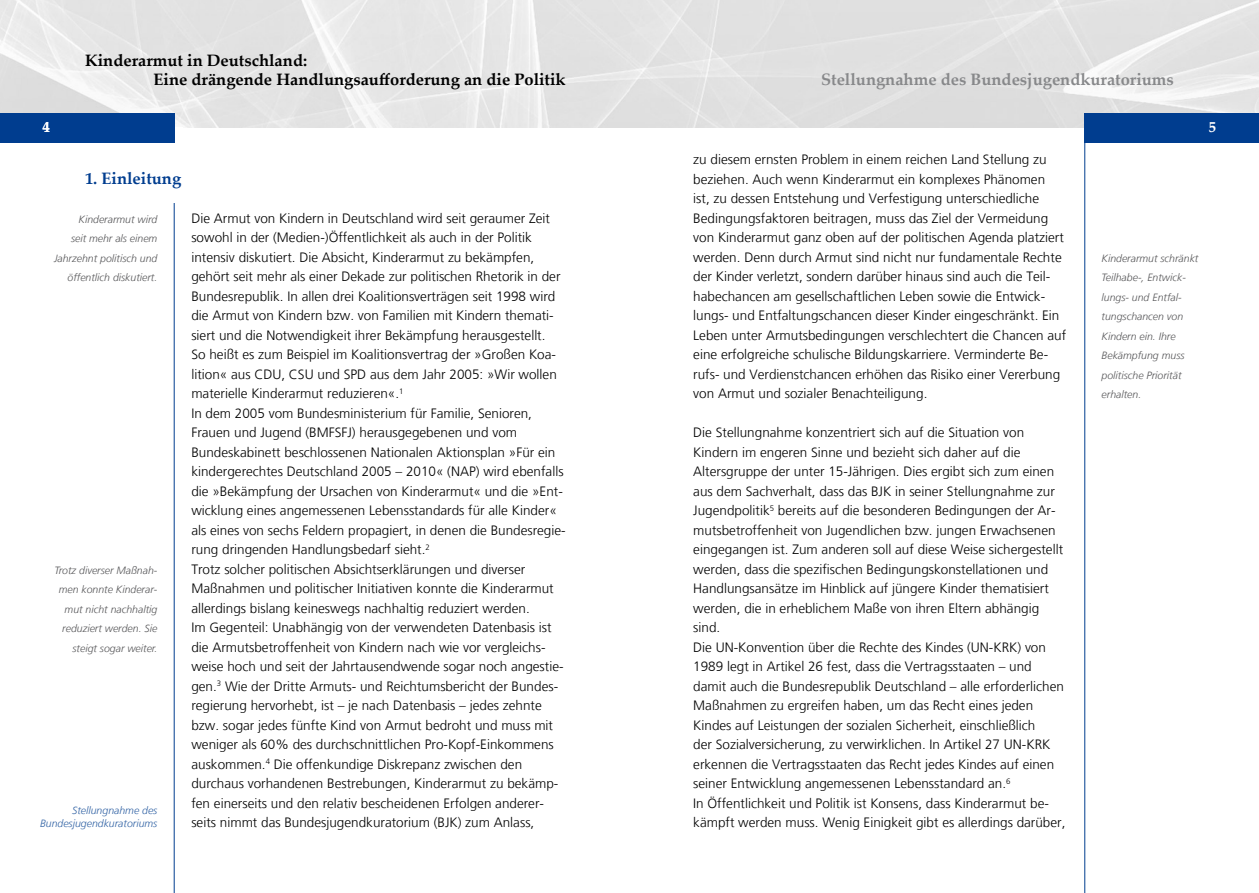
<style>
.page{position:relative;width:1259px;height:893px;background:#fff}
.page>*{position:absolute;margin:0;border:0;box-sizing:border-box;transform-origin:0 0}
.t1{font:700 16.5px/19.5px "Palatino Linotype";color:#000}
.t2{font:700 16.5px "Palatino Linotype";color:#87888a}
.t3{font:700 16.5px "Palatino Linotype";color:#003d8f}
.t4{font:700 15px "Palatino Linotype";color:#fff}
.t5{font:300 13.5px/19.5px "Frutiger LT";color:#000}
.t6{font:italic 300 10.5px/19.5px "Frutiger LT";color:#58585a;text-align:right}
.t7{font:italic 300 10.5px/13.5px "Frutiger LT";color:#3364a5;text-align:right}
</style>
<div class="page">
<img style="left:0;top:0;width:1259px;height:128px">
<hr style="left:1084px;top:118px;width:1px;height:775px;background:#003d8f">
<div style="left:1084px;top:113px;width:175px;height:29px;background:#003d8f"></div>
<hr style="left:174px;top:119px;width:1px;height:774px;background:#003d8f">
<div style="left:0;top:128px;width:183px;height:75px;background:#fff"></div>
<div style="left:0;top:113px;width:174px;height:29px;background:#003d8f"></div>
<p class="t4" style="left:43px;top:116px;width:9px">4</p>
<p class="t1" style="left:154px;top:50px;width:414px;text-indent:-68px">Kinderarmut in Deutschland:<br>Eine drängende Handlungsaufforderung an die Politik</p>
<p class="t3" style="left:85px;top:166px;width:98px">1. Einleitung</p>
<p class="t6" style="left:54px;top:209px;width:105px">Kinderarmut wird<br>seit mehr als einem<br>Jahrzehnt politisch und öffentlich diskutiert.</p>
<p class="t6" style="left:54px;top:560px;width:104px">Trotz diverser Maßnah&shy;men konnte Kinderar&shy;mut nicht nachhaltig reduziert werden. Sie steigt sogar weiter.</p>
<p class="t7" style="left:40px;top:803px;width:119px">Stellungnahme des<br>Bundesjugendkuratoriums</p>
<p class="t5" style="left:191px;top:208px;width:376px">Die Armut von Kindern in Deutschland wird seit geraumer Zeit sowohl in der (Medien-)Öffentlichkeit als auch in der Politik intensiv diskutiert. Die Absicht, Kinderarmut zu bekämpfen, gehört seit mehr als einer Dekade zur politischen Rhetorik in der Bundesrepublik. In allen drei Koalitionsverträgen seit 1998 wird die Armut von Kindern bzw. von Familien mit Kindern themati&shy;siert und die Notwendigkeit ihrer Bekämpfung herausgestellt.<br>So heißt es zum Beispiel im Koalitionsvertrag der »Großen Koa&shy;lition« aus CDU, CSU und SPD aus dem Jahr 2005: »Wir wollen materielle Kinderarmut reduzieren«.<sup>1<br></sup>In dem 2005 vom Bundesministerium für Familie, Senioren, Frauen und Jugend (BMFSFJ) herausgegebenen und vom Bundeskabinett beschlossenen Nationalen Aktionsplan »Für ein kindergerechtes Deutschland 2005 – 2010« (NAP) wird ebenfalls die »Bekämpfung der Ursachen von Kinderarmut« und die »Ent&shy;wicklung eines angemessenen Lebensstandards für alle Kinder« als eines von sechs Feldern propagiert, in denen die Bundesregie&shy;rung dringenden Handlungsbedarf sieht.<sup>2<br></sup>Trotz solcher politischen Absichtserklärungen und diverser Maßnahmen und politischer Initiativen konnte die Kinderarmut allerdings bislang keineswegs nachhaltig reduziert werden.<br>Im Gegenteil: Unabhängig von der verwendeten Datenbasis ist die Armutsbetroffenheit von Kindern nach wie vor vergleichs&shy;weise hoch und seit der Jahrtausendwende sogar noch angestie&shy;gen.<sup>3</sup> Wie der Dritte Armuts- und Reichtumsbericht der Bundes&shy;regierung hervorhebt, ist – je nach Datenbasis – jedes zehnte bzw. sogar jedes fünfte Kind von Armut bedroht und muss mit weniger als 60% des durchschnittlichen Pro-Kopf-Einkommens auskommen.<sup>4</sup> Die offenkundige Diskrepanz zwischen den durchaus vorhandenen Bestrebungen, Kinderarmut zu bekämp&shy;fen einerseits und den relativ bescheidenen Erfolgen anderer&shy;seits nimmt das Bundesjugendkuratorium (BJK) zum Anlass,</p>
<p class="t2" style="left:821px;top:68px;width:354px">Stellungnahme des Bundesjugendkuratoriums</p>
<p class="t5" style="left:693px;top:150px;width:374px">zu diesem ernsten Problem in einem reichen Land Stellung zu beziehen. Auch wenn Kinderarmut ein komplexes Phänomen<br>ist, zu dessen Entstehung und Verfestigung unterschiedliche Bedingungsfaktoren beitragen, muss das Ziel der Vermeidung von Kinderarmut ganz oben auf der politischen Agenda platziert werden. Denn durch Armut sind nicht nur fundamentale Rechte der Kinder verletzt, sondern darüber hinaus sind auch die Teil&shy;habechancen am gesellschaftlichen Leben sowie die Entwick&shy;lungs- und Entfaltungschancen dieser Kinder eingeschränkt. Ein Leben unter Armutsbedingungen verschlechtert die Chancen auf eine erfolgreiche schulische Bildungskarriere. Verminderte Be&shy;rufs- und Verdienstchancen erhöhen das Risiko einer Vererbung von Armut und sozialer Benachteiligung.</p>
<p class="t5" style="left:693px;top:423px;width:374px">Die Stellungnahme konzentriert sich auf die Situation von Kindern im engeren Sinne und bezieht sich daher auf die Altersgruppe der unter 15-Jährigen. Dies ergibt sich zum einen aus dem Sachverhalt, dass das BJK in seiner Stellungnahme zur Jugendpolitik<sup>5</sup> bereits auf die besonderen Bedingungen der Ar&shy;mutsbetroffenheit von Jugendlichen bzw. jungen Erwachsenen eingegangen ist. Zum anderen soll auf diese Weise sichergestellt werden, dass die spezifischen Bedingungskonstellationen und Handlungsansätze im Hinblick auf jüngere Kinder thematisiert werden, die in erheblichem Maße von ihren Eltern abhängig sind.<br>Die UN-Konvention über die Rechte des Kindes (UN-KRK) von 1989 legt in Artikel 26 fest, dass die Vertragsstaaten – und damit auch die Bundesrepublik Deutschland – alle erforderlichen Maßnahmen zu ergreifen haben, um das Recht eines jeden Kindes auf Leistungen der sozialen Sicherheit, einschließlich<br>der Sozialversicherung, zu verwirklichen. In Artikel 27 UN-KRK erkennen die Vertragsstaaten das Recht jedes Kindes auf einen seiner Entwicklung angemessenen Lebensstandard an.<sup>6<br></sup>In Öffentlichkeit und Politik ist Konsens, dass Kinderarmut be&shy;kämpft werden muss. Wenig Einigkeit gibt es allerdings darüber,</p>
<p class="t4" style="left:1209px;top:116px;width:9px">5</p>
<p class="t6" style="left:1101px;top:248px;width:98px;text-align:left">Kinderarmut schränkt<br>Teilhabe-, Entwick&shy;lungs- und Entfal&shy;tungschancen von<br>Kindern ein. Ihre<br>Bekämpfung muss politische Priorität erhalten.</p>
</div>
